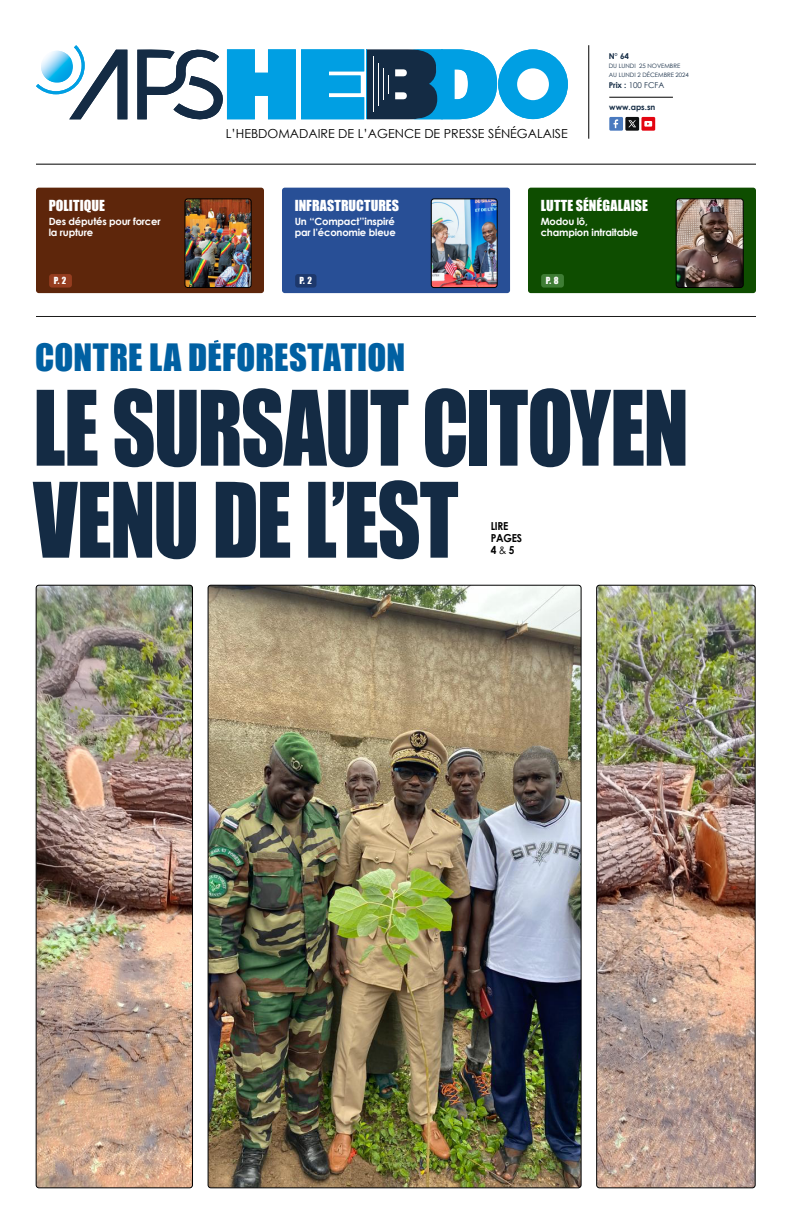
<style>
.page{position:relative;width:792px;height:1224px;background:#fff}
.page>*{position:absolute;margin:0;border:0;box-sizing:border-box;transform-origin:0 0}
.t1{font:95.9px/92px "Impact";letter-spacing:-.02em;color:#142b44;scale:.88 1}
.t2{font:34.7px "Impact";letter-spacing:.005em;color:#0060a2}
.t3{font:14px "Impact";letter-spacing:.01em;color:#fff}
.t4{font:12.5px "Century Gothic";color:#000}
.t5{font:700 11px/12px "Century Gothic";letter-spacing:-.02em;color:#000;scale:.92 1}
.t6{font:700 10px/11px "Century Gothic";letter-spacing:-.02em;color:#fff}
.t7{font:9px "Impact";color:#fff}
.t8{font:700 8px "Century Gothic";color:#142b44}
.t9{font:8px "Century Gothic";color:#142b44}
.t10{font:6px/9px "Century Gothic";color:#142b44}
.s1{font-weight:700}
.s2{font-weight:400}
</style>
<div class="page">
<img style="left:208px;top:585px;width:373px;height:603px">
<img style="left:597px;top:585px;width:158px;height:603px">
<div style="left:597px;top:585px;width:158px;height:603px;border:1px solid #000;border-radius:3px"></div>
<img style="left:36px;top:585px;width:157px;height:603px">
<div style="left:36px;top:585px;width:157px;height:603px;border:1px solid #000;border-radius:3px"></div>
<hr style="left:36px;top:164px;width:720px;height:1px;background:#000">
<div style="left:36px;top:188px;width:228px;height:105px;background:#5e260b;border-radius:3px"></div>
<div style="left:528px;top:188px;width:228px;height:105px;background:#0e4d00;border-radius:3px"></div>
<div style="left:282px;top:188px;width:228px;height:105px;background:#284f96;border-radius:3px"></div>
<div style="left:49px;top:274px;width:23px;height:14px;background:#963d1f;border-radius:3px"></div>
<img style="left:185px;top:199px;width:66px;height:89px">
<div style="left:185px;top:199px;width:66px;height:89px;border:1px solid #000;border-radius:3px"></div>
<div style="left:295px;top:274px;width:22px;height:14px;background:#1d386c;border-radius:3px"></div>
<div style="left:541px;top:274px;width:23px;height:14px;background:#3f7d35;border-radius:3px"></div>
<img style="left:431px;top:199px;width:66px;height:89px">
<div style="left:431px;top:199px;width:66px;height:89px;border:1px solid #000;border-radius:3px"></div>
<img style="left:676px;top:199px;width:67px;height:89px">
<div style="left:676px;top:199px;width:67px;height:89px;border:1px solid #000;border-radius:3px"></div>
<hr style="left:36px;top:316px;width:720px;height:1px;background:#1b1b1a">
<svg style="left:214px;top:340px;width:5px;height:3px"></svg>
<svg style="left:36px;top:45px;width:91px;height:74px"></svg>
<div style="left:498px;top:49px;width:70px;height:70px;background:#009fe3;border-radius:50%"></div>
<div style="left:517px;top:68px;width:32px;height:32px;background:#fff;border-radius:50%"></div>
<svg style="left:137px;top:49px;width:360px;height:71px"></svg>
<hr style="left:383px;top:68px;width:1px;height:32px;background:#fff">
<hr style="left:378px;top:63px;width:1px;height:42px;background:#fff">
<hr style="left:373px;top:56px;width:1px;height:56px;background:#fff">
<hr style="left:366px;top:49px;width:1px;height:70px;background:#009fe3">
<hr style="left:609px;top:97px;width:64px;height:1px;background:#000">
<hr style="left:589px;top:45px;width:1px;height:94px;background:#000">
<div style="left:609px;top:117px;width:14px;height:14px;background:#4a7abf"></div>
<svg style="left:641px;top:117px;width:14px;height:14px"></svg>
<svg style="left:614px;top:119px;width:4px;height:9px"></svg>
<svg style="left:625px;top:117px;width:27px;height:14px"></svg>
<p class="t8" style="left:609px;top:50px;width:22px">N° 64</p>
<p class="t10" style="left:609px;top:62px;width:82px">DU LUNDI 25 NOVEMBRE<br>AU LUNDI 2 DÉCEMBRE 2024</p>
<p class="t9" style="left:609px;top:80px;width:57px"><span class="s1">Prix :</span> 100 FCFA</p>
<h3 class="t3" style="left:49px;top:194px;width:58px">POLITIQUE</h3>
<p class="t6" style="left:49px;top:216px;width:113px">Des députés pour forcer la rupture</p>
<p class="t7" style="left:54px;top:274px;width:14px">P. 2</p>
<p class="t4" style="left:226px;top:125px;width:344px">L’HEBDOMADAIRE DE L’AGENCE DE PRESSE SÉNÉGALAISE</p>
<p class="t8" style="left:609px;top:101px;width:48px">www.aps.sn</p>
<h3 class="t3" style="left:541px;top:194px;width:109px">LUTTE SÉNÉGALAISE</h3>
<p class="t6" style="left:541px;top:216px;width:99px">Modou lô, champion intraitable</p>
<h3 class="t3" style="left:295px;top:194px;width:106px">INFRASTRUCTURES</h3>
<p class="t6" style="left:295px;top:216px;width:102px">Un ‘‘Compact’’inspiré par l’économie bleue</p>
<p class="t7" style="left:299px;top:274px;width:14px">P. 2</p>
<p class="t7" style="left:546px;top:274px;width:14px">P. 8</p>
<h2 class="t2" style="left:35px;top:331px;width:372px">CONTRE LA DEFORESTATION</h2>
<h1 class="t1" style="left:33px;top:380px;width:747px">LE SURSAUT CITOYEN<br>VENU DE L’EST</h1>
<p class="t5" style="left:491px;top:520px;width:36px">LIRE<br>PAGES<br>4 <span class="s2">&amp;</span> 5</p>
</div>
